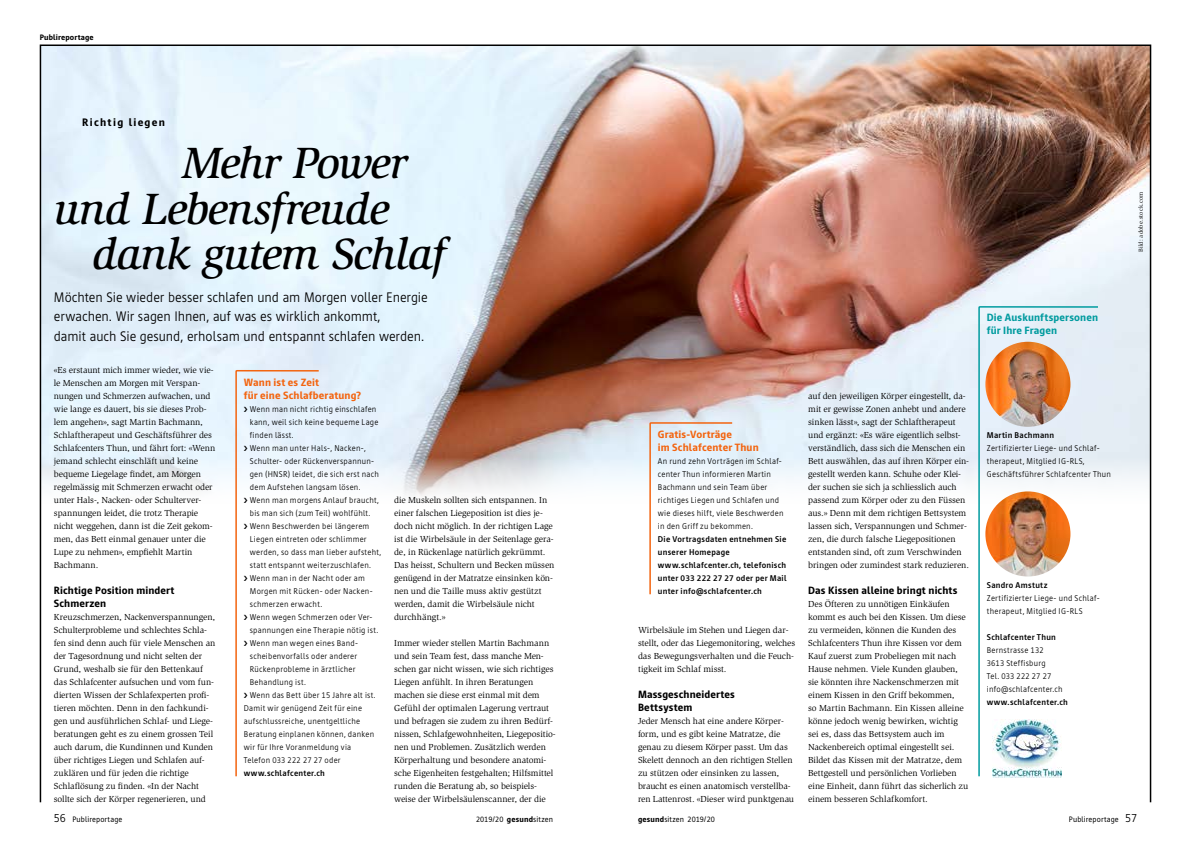
<style>
.page{position:relative;width:1191px;height:842px;background:#fff}
.page>*{position:absolute;margin:0;border:0;box-sizing:border-box;transform-origin:0 0}
.t1{font:italic 500 45px "Slimbach";letter-spacing:-.03em;color:#000}
.t2{font:300 14px/19.5px "Cast";color:#000}
.t3{font:800 11px "Cast";letter-spacing:.12em;color:#000}
.t4{font:800 10.7px/13px "Cast";letter-spacing:.015em;color:#000}
.t5{font:800 10.7px/13px "Cast";letter-spacing:.015em;color:#f3640f}
.t6{font:800 10.7px/13px "Cast";letter-spacing:.015em;color:#009b9f}
.t7{font:9px/13px "Slimbach";letter-spacing:-.005em;color:#000}
.t8{font:300 8.5px/13px "Cast";letter-spacing:.03em;color:#000}
.t9{font:700 8.5px/13px "Cast";letter-spacing:.035em;color:#000}
.t10{font:8px "Cast";letter-spacing:.015em;color:#000}
.t11{font:800 8px "Cast";letter-spacing:.02em;color:#000}
.t12{font:6px "Slimbach";letter-spacing:.02em;color:#000}
.s1{font-weight:300;font-size:12px}
.s2{font-weight:800}
</style>
<div class="page">
<img style="left:43px;top:48px;width:1105px;height:409px">
<svg style="left:43px;top:457px;width:1105px;height:43px;fill:#f2f7fb"></svg>
<svg style="left:977px;top:305px;width:122px;height:473px"></svg>
<img style="left:985px;top:342px;width:85px;height:85px;border-radius:43px">
<img style="left:985px;top:491px;width:85px;height:85px;border-radius:43px">
<svg style="left:648px;top:421px;width:85px;height:174px"></svg>
<svg style="left:235px;top:369px;width:85px;height:408px"></svg>
<p class="t11" style="left:40px;top:33px;width:56px">Publireportage</p>
<p class="t3" style="left:82px;top:116px;width:84px">Richtig liegen</p>
<h1 class="t1" style="left:183px;top:137px;width:226px">Mehr Power</h1>
<h1 class="t1" style="left:54px;top:183px;width:337px">und Lebensfreude</h1>
<h1 class="t1" style="left:92px;top:228px;width:355px">dank gutem Schlaf</h1>
<h2 class="t2" style="left:54px;top:287px;width:375px">Möchten Sie wieder besser schlafen und am Morgen voller Energie erwachen. Wir sagen Ihnen, auf was es wirklich ankommt,<br>damit auch Sie gesund, erholsam und entspannt schlafen werden.</h2>
<p class="t7" style="left:54px;top:364px;width:163px">«Es erstaunt mich immer wieder, wie vie&shy;le Menschen am Morgen mit Verspan&shy;nungen und Schmerzen aufwachen, und wie lange es dauert, bis sie dieses Prob&shy;lem angehen», sagt Martin Bachmann, Schlaftherapeut und Geschäftsführer des Schlafcenters Thun, und fährt fort: «Wenn jemand schlecht einschläft und keine bequeme Liegelage findet, am Morgen regelmässig mit Schmerzen erwacht oder unter Hals-, Nacken- oder Schulterver&shy;spannungen leidet, die trotz Therapie nicht weggehen, dann ist die Zeit gekom&shy;men, das Bett einmal genauer unter die Lupe zu nehmen», empfiehlt Martin Bachmann.</p>
<p class="t4" style="left:54px;top:584px;width:122px">Richtige Position mindert<br>Schmerzen</p>
<p class="t7" style="left:54px;top:611px;width:163px">Kreuzschmerzen, Nackenverspannungen, Schulterprobleme und schlechtes Schla&shy;fen sind denn auch für viele Menschen an der Tagesordnung und nicht selten der Grund, weshalb sie für den Bettenkauf das Schlafcenter aufsuchen und vom fun&shy;dierten Wissen der Schlafexperten profi&shy;tieren möchten. Denn in den fachkundi&shy;gen und ausführlichen Schlaf- und Liege&shy;beratungen geht es zu einem grossen Teil auch darum, die Kundinnen und Kunden über richtiges Liegen und Schlafen auf&shy;zuklären und für jeden die richtige Schlaflösung zu finden. «In der Nacht sollte sich der Körper regenerieren, und</p>
<p class="t5" style="left:244px;top:376px;width:119px">Wann ist es Zeit<br>für eine Schlafberatung?</p>
<p class="t8" style="left:250px;top:403px;width:128px">Wenn man nicht richtig einschlafen</p>
<p class="t8" style="left:250px;top:416px;width:130px">kann, weil sich keine bequeme Lage</p>
<p class="t8" style="left:250px;top:429px;width:45px">finden lässt.</p>
<p class="t8" style="left:250px;top:442px;width:118px">Wenn man unter Hals-, Nacken-,</p>
<p class="t8" style="left:250px;top:455px;width:126px">Schulter- oder Rückenverspannun-</p>
<p class="t8" style="left:250px;top:468px;width:131px">gen (HNSR) leidet, die sich erst nach</p>
<p class="t8" style="left:250px;top:481px;width:112px">dem Aufstehen langsam lösen.</p>
<p class="t8" style="left:250px;top:494px;width:131px">Wenn man morgens Anlauf braucht,</p>
<p class="t8" style="left:250px;top:507px;width:122px">bis man sich (zum Teil) wohlfühlt.</p>
<p class="t8" style="left:250px;top:520px;width:121px">Wenn Beschwerden bei längerem</p>
<p class="t8" style="left:250px;top:533px;width:118px">Liegen eintreten oder schlimmer</p>
<p class="t8" style="left:250px;top:546px;width:133px">werden, so dass man lieber aufsteht,</p>
<p class="t8" style="left:250px;top:559px;width:123px">statt entspannt weiterzuschlafen.</p>
<p class="t8" style="left:250px;top:572px;width:116px">Wenn man in der Nacht oder am</p>
<p class="t8" style="left:250px;top:585px;width:124px">Morgen mit Rücken- oder Nacken-</p>
<p class="t8" style="left:250px;top:598px;width:74px">schmerzen erwacht.</p>
<p class="t8" style="left:250px;top:611px;width:124px">Wenn wegen Schmerzen oder Ver-</p>
<p class="t8" style="left:250px;top:624px;width:130px">spannungen eine Therapie nötig ist.</p>
<p class="t8" style="left:250px;top:637px;width:110px">Wenn man wegen eines Band-</p>
<p class="t8" style="left:250px;top:650px;width:109px">scheibenvorfalls oder anderer</p>
<p class="t8" style="left:250px;top:663px;width:107px">Rückenprobleme in ärztlicher</p>
<p class="t8" style="left:250px;top:676px;width:58px">Behandlung ist.</p>
<p class="t8" style="left:250px;top:689px;width:127px">Wenn das Bett über 15 Jahre alt ist.</p>
<p class="t8" style="left:244px;top:702px;width:120px">Damit wir genügend Zeit für eine</p>
<p class="t8" style="left:244px;top:715px;width:118px">aufschlussreiche, unentgeltliche</p>
<p class="t8" style="left:244px;top:728px;width:132px">Beratung einplanen können, danken</p>
<p class="t8" style="left:244px;top:741px;width:109px">wir für Ihre Voranmeldung via</p>
<p class="t8" style="left:244px;top:754px;width:98px">Telefon 033 222 27 27 oder</p>
<p class="t9" style="left:244px;top:767px;width:83px">www.schlafcenter.ch</p>
<p class="t7" style="left:394px;top:494px;width:162px">die Muskeln sollten sich entspannen. In einer falschen Liegeposition ist dies je&shy;doch nicht möglich. In der richtigen Lage ist die Wirbelsäule in der Seitenlage gera&shy;de, in Rückenlage natürlich gekrümmt.<br>Das heisst, Schultern und Becken müssen genügend in der Matratze einsinken kön&shy;nen und die Taille muss aktiv gestützt werden, damit die Wirbelsäule nicht durchhängt.»</p>
<p class="t7" style="left:394px;top:637px;width:163px">Immer wieder stellen Martin Bachmann und sein Team fest, dass manche Men&shy;schen gar nicht wissen, wie sich richtiges Liegen anfühlt. In ihren Beratungen machen sie diese erst einmal mit dem Gefühl der optimalen Lagerung vertraut und befragen sie zudem zu ihren Bedürf&shy;nissen, Schlafgewohnheiten, Liegepositio&shy;nen und Problemen. Zusätzlich werden Körperhaltung und besondere anatomi&shy;sche Eigenheiten festgehalten; Hilfsmittel runden die Beratung ab, so beispiels&shy;weise der Wirbelsäulenscanner, der die</p>
<p class="t6" style="left:986px;top:311px;width:113px">Die Auskunftspersonen für Ihre Fragen</p>
<p class="t5" style="left:658px;top:428px;width:102px">Gratis-Vorträge<br>im Schlafcenter Thun</p>
<p class="t8" style="left:658px;top:455px;width:127px">An rund zehn Vorträgen im Schlaf&shy;center Thun informieren Martin<br>Bachmann und sein Team über richtiges Liegen und Schlafen und wie dieses hilft, viele Beschwerden in den Griff zu bekommen.</p>
<p class="t9" style="left:658px;top:533px;width:130px">Die Vortragsdaten entnehmen Sie unserer Homepage www.schlafcenter.ch, telefonisch unter 033 222 27 27 oder per Mail unter info@schlafcenter.ch</p>
<p class="t7" style="left:638px;top:624px;width:159px">Wirbelsäule im Stehen und Liegen dar&shy;stellt, oder das Liegemonitoring, welches das Bewegungsverhalten und die Feuch&shy;tigkeit im Schlaf misst.</p>
<p class="t4" style="left:638px;top:688px;width:98px">Massgeschneidertes<br>Bettsystem</p>
<p class="t7" style="left:638px;top:715px;width:158px">Jeder Mensch hat eine andere Körper&shy;form, und es gibt keine Matratze, die genau zu diesem Körper passt. Um das Skelett dennoch an den richtigen Stellen zu stützen oder einsinken zu lassen, braucht es einen anatomisch verstellba&shy;ren Lattenrost. «Dieser wird punktgenau</p>
<p class="t7" style="left:808px;top:390px;width:162px">auf den jeweiligen Körper eingestellt, da&shy;mit er gewisse Zonen anhebt und andere sinken lässt», sagt der Schlaftherapeut und ergänzt: «Es wäre eigentlich selbst&shy;verständlich, dass sich die Menschen ein Bett auswählen, das auf ihren Körper ein&shy;gestellt werden kann. Schuhe oder Klei&shy;der suchen sie sich ja schliesslich auch passend zum Körper oder zu den Füssen aus.» Denn mit dem richtigen Bettsystem lassen sich, Verspannungen und Schmer&shy;zen, die durch falsche Liegepositionen entstanden sind, oft zum Verschwinden bringen oder zumindest stark reduzieren.</p>
<p class="t4" style="left:808px;top:584px;width:151px">Das Kissen alleine bringt nichts</p>
<p class="t7" style="left:808px;top:598px;width:162px">Des Öfteren zu unnötigen Einkäufen kommt es auch bei den Kissen. Um diese zu vermeiden, können die Kunden des Schlafcenters Thun ihre Kissen vor dem Kauf zuerst zum Probeliegen mit nach Hause nehmen. Viele Kunden glauben, sie könnten ihre Nackenschmerzen mit einem Kissen in den Griff bekommen,<br>so Martin Bachmann. Ein Kissen alleine könne jedoch wenig bewirken, wichtig sei es, dass das Bettsystem auch im Nackenbereich optimal eingestellt sei.<br>Bildet das Kissen mit der Matratze, dem Bettgestell und persönlichen Vorlieben eine Einheit, dann führt das sicherlich zu einem besseren Schlafkomfort.</p>
<p class="t9" style="left:986px;top:429px;width:69px">Martin Bachmann</p>
<p class="t8" style="left:986px;top:442px;width:126px">Zertifizierter Liege- und Schlaf&shy;therapeut, Mitglied IG-RLS,<br>Geschäftsführer Schlafcenter Thun</p>
<p class="t9" style="left:986px;top:578px;width:62px">Sandro Amstutz</p>
<p class="t8" style="left:986px;top:591px;width:114px">Zertifizierter Liege- und Schlaf&shy;therapeut, Mitglied IG-RLS</p>
<p class="t9" style="left:986px;top:630px;width:71px">Schlafcenter Thun</p>
<p class="t8" style="left:986px;top:643px;width:77px">Bernstrasse 132<br>3613 Steffisburg<br>Tel. 033 222 27 27 info@schlafcenter.ch</p>
<p class="t9" style="left:986px;top:695px;width:83px">www.schlafcenter.ch</p>
<p class="t12" style="left:1137px;top:252px;width:62px;rotate:-90deg">Bild: adobe.stock.com</p>
<p class="t10" style="left:54px;top:815px;width:70px"><span class="s1">56</span> Publireportage</p>
<p class="t10" style="left:476px;top:815px;width:78px">2019/20 <span class="s2">gesund</span>sitzen</p>
<p class="t10" style="left:638px;top:815px;width:78px"><span class="s2">gesund</span>sitzen 2019/20</p>
<p class="t10" style="left:1069px;top:815px;width:70px">Publireportage <span class="s1">57</span></p>
</div>
